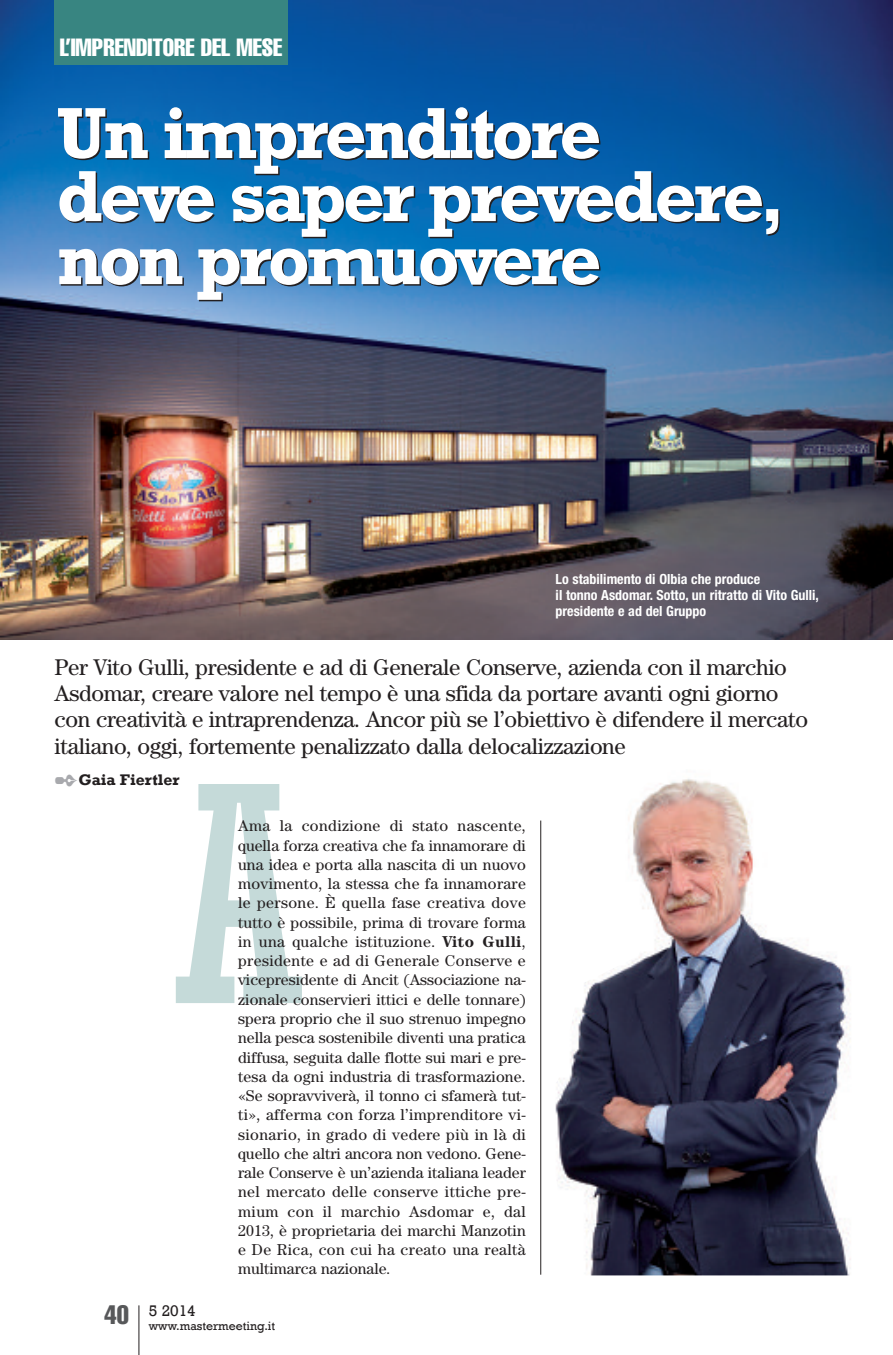
<style>
.page{position:relative;width:893px;height:1355px;background:#fff}
.page>*{position:absolute;margin:0;border:0;box-sizing:border-box;transform-origin:0 0}
.t1{font:700 73.5px/63px "Rockwell";color:#fff}
.t2{font:extra-condensed 24.5px "Helvetica";color:#fff}
.t3{font:22.75px/26.2px "Century";letter-spacing:-.015em;color:#231f20}
.t4{font:15.75px/19.2px "Century";letter-spacing:.025em;color:#231f20;text-align:justify}
.t5{font:700 15.75px "Rockwell";color:#231f20}
.t6{font:15.75px "Rockwell";color:#231f20}
.t7{font:700 condensed 14px/15.8px "Helvetica Neue";color:#fff}
.t8{font:12.25px "Rockwell";color:#231f20}
.s1{color:#a8a9ad}
.s2{font-weight:700}
</style>
<div class="page">
<img style="left:555px;top:779px;width:296px;height:495px">
<img style="left:0;top:0;width:893px;height:639px">
<hr style="left:540px;top:820px;width:1px;height:454px;background:#231f20">
<hr style="left:138px;top:1305px;width:1px;height:49px;background:#231f20">
<div style="left:55px;top:0;width:233px;height:64px;background:#388581"></div>
<svg style="left:176px;top:784px;width:126px;height:219px"></svg>
<h2 class="t2" style="left:60px;top:39px;width:224px">L’IMPRENDITORE DEL MESE</h2>
<h1 class="t1" style="left:57px;top:100px;width:730px">Un imprenditore<br>deve saper prevedere, non promuovere</h1>
<p class="t7" style="left:556px;top:572px;width:265px">Lo stabilimento di Olbia che produce<br>il tonno Asdomar. Sotto, un ritratto di Vito Gulli, presidente e ad del Gruppo</p>
<p class="t3" style="left:55px;top:656px;width:755px">Per Vito Gulli, presidente e ad di Generale Conserve, azienda con il marchio Asdomar, creare valore nel tempo è una sfida da portare avanti ogni giorno con creatività e intraprendenza. Ancor più se l’obiettivo è difendere il mercato italiano, oggi, fortemente penalizzato dalla delocalizzazione</p>
<p class="t5" style="left:55px;top:770px;width:127px"><span class="s1">✒</span>Gaia Fiertler</p>
<p class="t4" style="left:238px;top:817px;width:289px">Ama la condizione di stato nascente, quella forza creativa che fa innamorare di una idea e porta alla nascita di un nuovo movimento, la stessa che fa innamorare le persone. È quella fase creativa dove tutto è possibile, prima di trovare forma in una qualche istituzione. <span class="s2">Vito Gulli</span>, presidente e ad di Generale Conserve e vicepresidente di Ancit (Associazione na&shy;zionale conservieri ittici e delle tonnare) spera proprio che il suo strenuo impegno nella pesca sostenibile diventi una pratica diffusa, seguita dalle flotte sui mari e pre&shy;tesa da ogni industria di trasformazione. «Se sopravviverà, il tonno ci sfamerà tut&shy;ti», afferma con forza l’imprenditore vi&shy;sionario, in grado di vedere più in là di quello che altri ancora non vedono. Gene&shy;rale Conserve è un’azienda italiana leader nel mercato delle conserve ittiche pre&shy;mium con il marchio Asdomar e, dal 2013, è proprietaria dei marchi Manzotin e De Rica, con cui ha creato una realtà multimarca nazionale.</p>
<p class="t8" style="left:105px;top:1318px;width:172px"><sup>40</sup> www.mastermeeting.it</p>
<p class="t6" style="left:149px;top:1300px;width:49px">5 2014</p>
</div>
